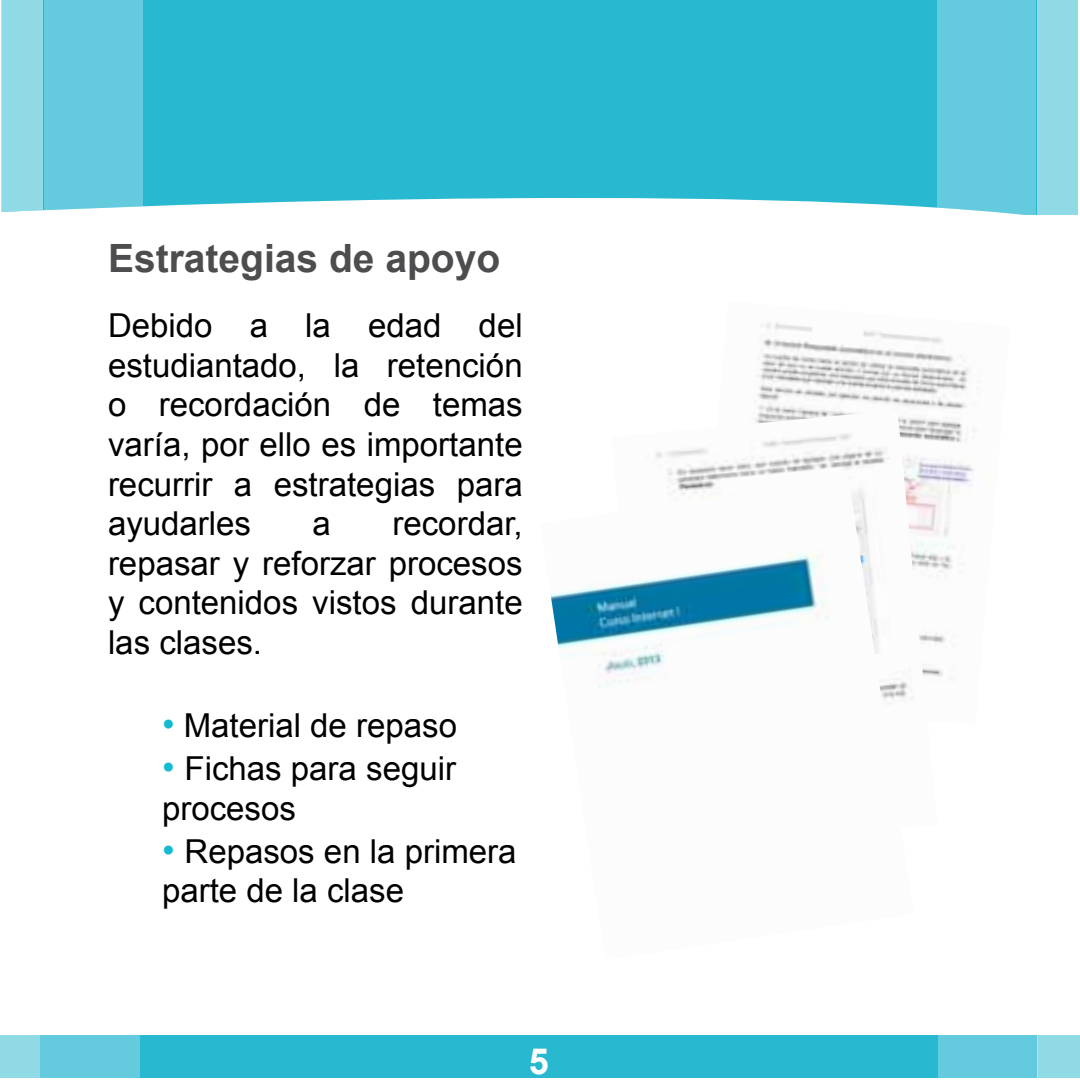
<style>
.page{position:relative;width:1080px;height:1080px;background:#fff}
.page>*{position:absolute;margin:0;border:0;box-sizing:border-box;transform-origin:0 0}
.t1{font:700 39px "Arial";color:#4d4d4f}
.t2{font:700 36px "Arial";color:#fff}
.t3{font:33px/39.6px "Arial";color:#000;text-align:justify}
.s1{font-size:36px;color:#14bad1}
</style>
<div class="page">
<div style="left:43px;top:0;width:994px;height:215px;background:#28b8d0"></div>
<div style="left:1037px;top:0;width:41px;height:215px;background:#90dae6"></div>
<div style="left:938px;top:0;width:98px;height:215px;background:#63cbdd"></div>
<div style="left:2px;top:0;width:41px;height:214px;background:#90dae6"></div>
<div style="left:44px;top:0;width:98px;height:214px;background:#63cbdd"></div>
<div style="left:0;top:1035px;width:1080px;height:43px;background:#28b8d0"></div>
<div style="left:0;top:1035px;width:40px;height:43px;background:#90dae6"></div>
<div style="left:40px;top:1035px;width:99px;height:43px;background:#63cbdd"></div>
<div style="left:1038px;top:1035px;width:42px;height:43px;background:#90dae6"></div>
<div style="left:938px;top:1035px;width:100px;height:43px;background:#63cbdd"></div>
<img style="left:754px;top:322px;width:221px;height:355px">
<img style="left:656px;top:410px;width:281px;height:267px">
<img style="left:551px;top:477px;width:363px;height:227px">
<p class="t1" style="left:108px;top:233px;width:394px">Estrategias de apoyo</p>
<p class="t3" style="left:108px;top:306px;width:416px">Debido a la edad del estudiantado, la retención o recordación de temas varía, por ello es importante recurrir a estrategias para ayudarles</p>
<p class="t3" style="left:108px;top:504px;width:416px;text-indent:284px">recordar, repasar y reforzar procesos y contenidos vistos durante las clases.</p>
<p class="t3" style="left:313px;top:504px;width:20px">a</p>
<p class="t3" style="left:162px;top:706px;width:297px"><span class="s1">•</span> Material de repaso</p>
<p class="t3" style="left:162px;top:749px;width:296px"><span class="s1">•</span> Fichas para seguir procesos</p>
<p class="t3" style="left:162px;top:832px;width:356px"><span class="s1">•</span> Repasos en la primera parte de la clase</p>
<p class="t2" style="left:529px;top:1037px;width:22px">5</p>
</div>
